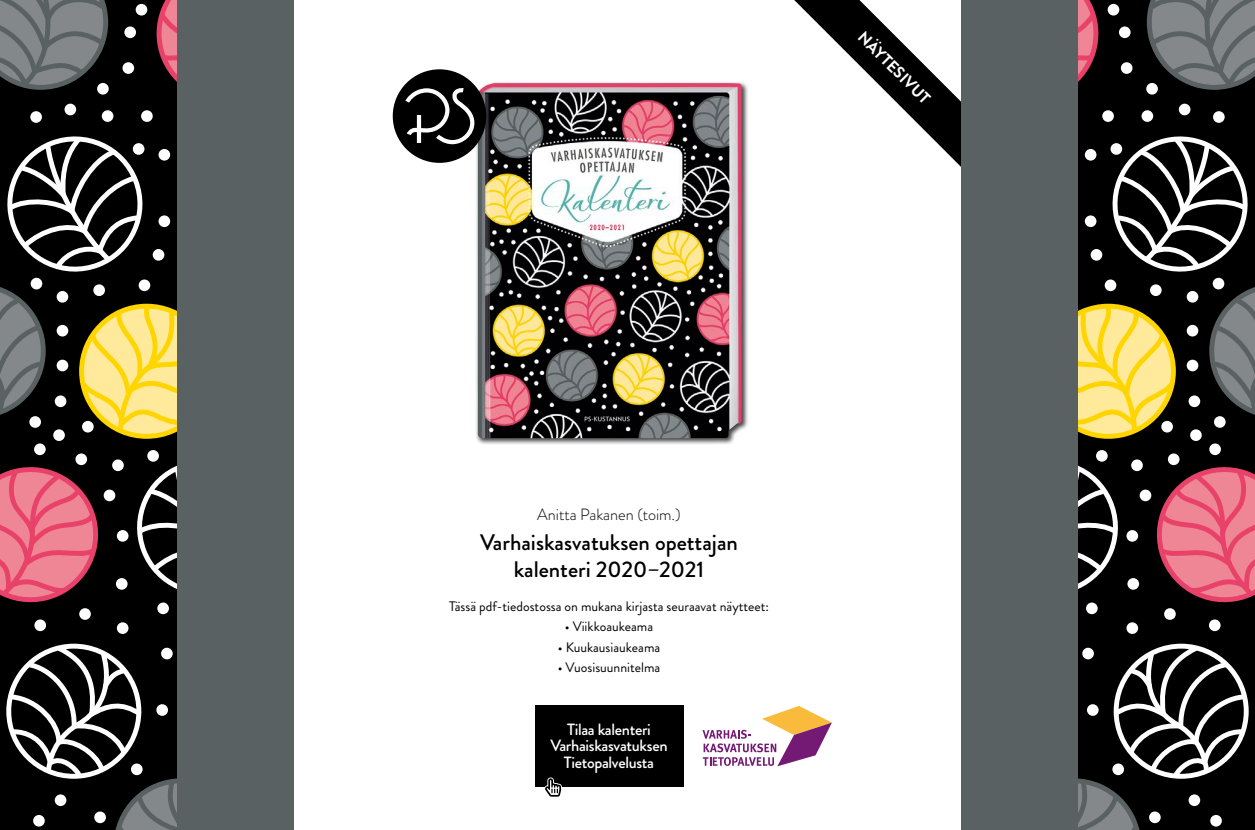
<style>
.page{position:relative;width:1255px;height:830px;background:#fff}
.page>*{position:absolute;margin:0;border:0;box-sizing:border-box;transform-origin:0 0}
.teoksen_nimi{font:500 22.5px/27px "Brandon Grotesque";color:#000;text-align:center}
.t1{font:500 16.25px/16.2px "Brandon Grotesque";letter-spacing:-.02em;color:#fff;text-align:center}
.tekijä_t{font:300 16.25px "Brandon Grotesque";color:#000}
.t2{font:700 16.25px "Brandon Grotesque";color:#fff}
.kirjasta_mukana{font:13.75px "Brandon Grotesque";color:#000}
</style>
<div class="page">
<div style="left:475px;top:80px;width:273px;height:364px;background:#000;opacity:.75"></div>
<img style="left:477px;top:83px;width:264px;height:355px">
<svg style="left:393px;top:69px;width:93px;height:94px"></svg>
<div style="left:534px;top:704px;width:149px;height:82px;background:#000"></div>
<svg style="left:542px;top:777px;width:21px;height:20px"></svg>
<svg style="left:794px;top:0;width:166px;height:166px"></svg>
<svg style="left:702px;top:706px;width:129px;height:60px"></svg>
<div style="left:966px;top:0;width:288px;height:829px;background:#000"></div>
<svg style="left:1077px;top:300px;width:99px;height:135px"></svg>
<svg style="left:1209px;top:283px;width:45px;height:136px"></svg>
<svg style="left:1077px;top:0;width:22px;height:105px"></svg>
<svg style="left:1100px;top:136px;width:148px;height:136px"></svg>
<svg style="left:1146px;top:0;width:108px;height:92px"></svg>
<div style="left:1186px;top:291px;width:12px;height:11px;background:#fff;border-radius:50%"></div>
<div style="left:1186px;top:359px;width:12px;height:12px;background:#fff;border-radius:50%"></div>
<svg style="left:1077px;top:448px;width:177px;height:381px"></svg>
<div style="left:1188px;top:395px;width:12px;height:12px;background:#fff;border-radius:50%"></div>
<div style="left:1120px;top:62px;width:12px;height:12px;background:#fff;border-radius:50%"></div>
<div style="left:1167px;top:453px;width:12px;height:12px;background:#fff;border-radius:50%"></div>
<div style="left:1178px;top:104px;width:12px;height:11px;background:#fff;border-radius:50%"></div>
<div style="left:1095px;top:450px;width:12px;height:11px;background:#fff;border-radius:50%"></div>
<div style="left:1107px;top:4px;width:12px;height:12px;background:#fff;border-radius:50%"></div>
<div style="left:1161px;top:420px;width:11px;height:12px;background:#fff;border-radius:50%"></div>
<svg style="left:1118px;top:26px;width:12px;height:12px"></svg>
<div style="left:1131px;top:459px;width:11px;height:12px;background:#fff;border-radius:50%"></div>
<div style="left:1212px;top:278px;width:12px;height:11px;background:#fff;border-radius:50%"></div>
<div style="left:1186px;top:325px;width:12px;height:11px;background:#fff;border-radius:50%"></div>
<div style="left:1210px;top:814px;width:11px;height:12px;background:#fff;border-radius:50%"></div>
<div style="left:1149px;top:284px;width:12px;height:12px;background:#fff;border-radius:50%"></div>
<div style="left:1208px;top:619px;width:12px;height:11px;background:#fff;border-radius:50%"></div>
<div style="left:1213px;top:416px;width:12px;height:11px;background:#fff;border-radius:50%"></div>
<div style="left:1146px;top:83px;width:11px;height:12px;background:#fff;border-radius:50%"></div>
<div style="left:1209px;top:443px;width:11px;height:12px;background:#fff;border-radius:50%"></div>
<div style="left:1141px;top:110px;width:12px;height:12px;background:#fff;border-radius:50%"></div>
<div style="left:1126px;top:530px;width:12px;height:11px;background:#fff;border-radius:50%"></div>
<svg style="left:1189px;top:429px;width:12px;height:12px"></svg>
<div style="left:1212px;top:111px;width:12px;height:12px;background:#fff;border-radius:50%"></div>
<svg style="left:1086px;top:703px;width:12px;height:12px"></svg>
<div style="left:1126px;top:622px;width:12px;height:11px;background:#fff;border-radius:50%"></div>
<svg style="left:1085px;top:602px;width:12px;height:12px"></svg>
<div style="left:1112px;top:763px;width:11px;height:11px;background:#fff;border-radius:50%"></div>
<div style="left:1082px;top:647px;width:11px;height:12px;background:#fff;border-radius:50%"></div>
<svg style="left:1127px;top:577px;width:11px;height:12px"></svg>
<div style="left:1164px;top:608px;width:11px;height:11px;background:#fff;border-radius:50%"></div>
<div style="left:1188px;top:794px;width:12px;height:11px;background:#fff;border-radius:50%"></div>
<svg style="left:1148px;top:811px;width:12px;height:11px"></svg>
<div style="left:960px;top:0;width:117px;height:829px;background:#5a6162"></div>
<div style="left:1084px;top:215px;width:12px;height:12px;background:#fff;border-radius:50%"></div>
<div style="left:1084px;top:149px;width:12px;height:11px;background:#fff;border-radius:50%"></div>
<div style="left:1110px;top:143px;width:12px;height:12px;background:#fff;border-radius:50%"></div>
<div style="left:1104px;top:279px;width:12px;height:12px;background:#fff;border-radius:50%"></div>
<div style="left:1090px;top:249px;width:12px;height:11px;background:#fff;border-radius:50%"></div>
<div style="left:1102px;top:110px;width:11px;height:12px;background:#fff;border-radius:50%"></div>
<div style="left:0;top:0;width:289px;height:829px;background:#000"></div>
<svg style="left:79px;top:303px;width:98px;height:132px"></svg>
<svg style="left:0;top:283px;width:46px;height:135px"></svg>
<svg style="left:156px;top:0;width:21px;height:82px"></svg>
<svg style="left:7px;top:136px;width:148px;height:136px"></svg>
<svg style="left:0;top:0;width:109px;height:92px"></svg>
<div style="left:57px;top:291px;width:11px;height:11px;background:#fff;border-radius:50%"></div>
<div style="left:57px;top:359px;width:11px;height:12px;background:#fff;border-radius:50%"></div>
<svg style="left:0;top:450px;width:177px;height:379px"></svg>
<div style="left:55px;top:395px;width:11px;height:12px;background:#fff;border-radius:50%"></div>
<div style="left:122px;top:62px;width:12px;height:12px;background:#fff;border-radius:50%"></div>
<div style="left:75px;top:453px;width:12px;height:12px;background:#fff;border-radius:50%"></div>
<div style="left:64px;top:104px;width:12px;height:11px;background:#fff;border-radius:50%"></div>
<div style="left:147px;top:450px;width:12px;height:11px;background:#fff;border-radius:50%"></div>
<div style="left:136px;top:4px;width:11px;height:12px;background:#fff;border-radius:50%"></div>
<div style="left:82px;top:420px;width:12px;height:12px;background:#fff;border-radius:50%"></div>
<div style="left:124px;top:26px;width:12px;height:12px;background:#fff;border-radius:50%"></div>
<div style="left:112px;top:459px;width:12px;height:12px;background:#fff;border-radius:50%"></div>
<div style="left:31px;top:278px;width:11px;height:11px;background:#fff;border-radius:50%"></div>
<div style="left:57px;top:325px;width:11px;height:11px;background:#fff;border-radius:50%"></div>
<div style="left:33px;top:814px;width:12px;height:12px;background:#fff;border-radius:50%"></div>
<div style="left:93px;top:284px;width:12px;height:12px;background:#fff;border-radius:50%"></div>
<div style="left:34px;top:619px;width:12px;height:11px;background:#fff;border-radius:50%"></div>
<div style="left:29px;top:416px;width:12px;height:11px;background:#fff;border-radius:50%"></div>
<div style="left:97px;top:83px;width:12px;height:12px;background:#fff;border-radius:50%"></div>
<div style="left:34px;top:443px;width:12px;height:12px;background:#fff;border-radius:50%"></div>
<div style="left:102px;top:110px;width:11px;height:12px;background:#fff;border-radius:50%"></div>
<div style="left:117px;top:530px;width:11px;height:11px;background:#fff;border-radius:50%"></div>
<div style="left:53px;top:429px;width:12px;height:12px;background:#fff;border-radius:50%"></div>
<div style="left:30px;top:111px;width:12px;height:12px;background:#fff;border-radius:50%"></div>
<svg style="left:156px;top:703px;width:12px;height:12px"></svg>
<div style="left:117px;top:622px;width:11px;height:11px;background:#fff;border-radius:50%"></div>
<div style="left:157px;top:602px;width:12px;height:12px;background:#fff;border-radius:50%"></div>
<div style="left:131px;top:763px;width:12px;height:11px;background:#fff;border-radius:50%"></div>
<div style="left:161px;top:647px;width:12px;height:12px;background:#fff;border-radius:50%"></div>
<div style="left:116px;top:577px;width:11px;height:12px;background:#fff;border-radius:50%"></div>
<div style="left:79px;top:608px;width:12px;height:11px;background:#fff;border-radius:50%"></div>
<div style="left:55px;top:794px;width:11px;height:11px;background:#fff;border-radius:50%"></div>
<div style="left:94px;top:811px;width:12px;height:11px;background:#fff;border-radius:50%"></div>
<div style="left:177px;top:0;width:117px;height:829px;background:#5a6162"></div>
<div style="left:158px;top:215px;width:12px;height:12px;background:#fff;border-radius:50%"></div>
<div style="left:158px;top:149px;width:12px;height:11px;background:#fff;border-radius:50%"></div>
<div style="left:133px;top:143px;width:11px;height:12px;background:#fff;border-radius:50%"></div>
<div style="left:139px;top:279px;width:11px;height:12px;background:#fff;border-radius:50%"></div>
<div style="left:153px;top:249px;width:11px;height:11px;background:#fff;border-radius:50%"></div>
<div style="left:141px;top:110px;width:12px;height:12px;background:#fff;border-radius:50%"></div>
<p class="t2" style="left:868px;top:26px;width:96px;rotate:45deg">NÄYTESIVUT</p>
<p class="tekijä_t" style="left:537px;top:502px;width:145px">Anitta Pakanen (toim.)</p>
<p class="teoksen_nimi" style="left:480px;top:529px;width:259px">Varhaiskasvatuksen opettajan kalenteri 2020–2021</p>
<p class="kirjasta_mukana" style="left:449px;top:597px;width:321px">Tässä pdf-tiedostossa on mukana kirjasta seuraavat näytteet:</p>
<p class="kirjasta_mukana" style="left:565px;top:617px;width:90px">• Viikkoaukeama</p>
<p class="kirjasta_mukana" style="left:557px;top:637px;width:104px">• Kuukausiaukeama</p>
<p class="kirjasta_mukana" style="left:557px;top:657px;width:104px">• Vuosisuunnitelma</p>
<p class="t1" style="left:567px;top:721px;width:85px">Tilaa kalenteri</p>
<p class="t1" style="left:550px;top:737px;width:119px">Varhaiskasvatuksen<br>Tietopalvelusta</p>
</div>
